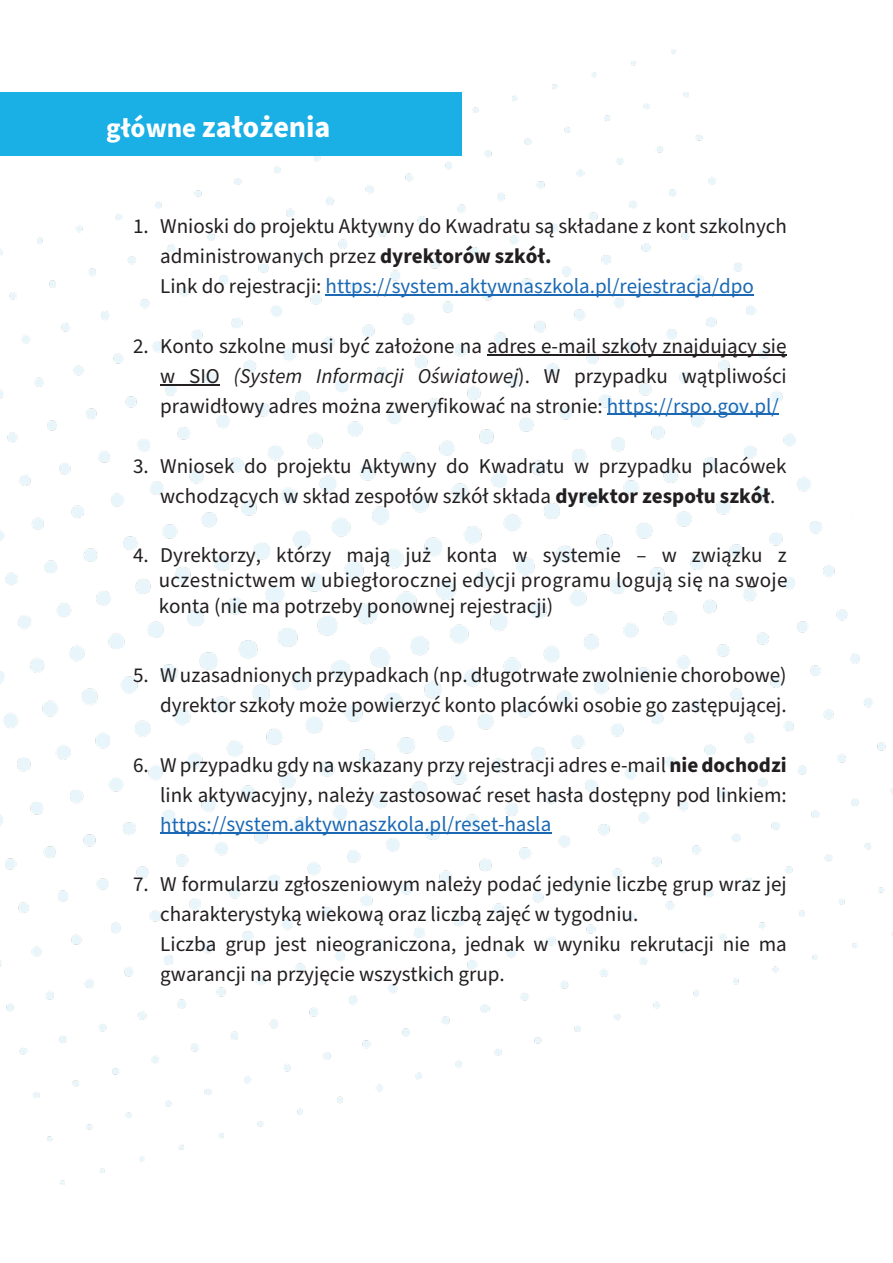
<style>
.page{position:relative;width:893px;height:1263px;background:#fff}
.page>*{position:absolute;margin:0;border:0;box-sizing:border-box;transform-origin:0 0}
.t1{font:700 30px "Source Sans Pro";color:#fff}
.t2{font:21px/30px "Source Sans Pro";color:#231f20}
.t3{font:21px "Source Sans Pro";color:#1b69b4}
.s1{font-size:27px}
.s2{font-weight:700}
.s3{color:#1b69b4}
.s4{font-style:italic}
</style>
<div class="page">
<img style="left:0;top:50px;width:893px;height:1134px">
<div style="left:0;top:93px;width:462px;height:63px;background:#1aafe5"></div>
<hr style="left:326px;top:294px;width:428px;height:1px;background:#1b69b4">
<hr style="left:487px;top:354px;width:300px;height:1px;background:#231f20">
<hr style="left:160px;top:384px;width:60px;height:1px;background:#231f20">
<hr style="left:607px;top:414px;width:172px;height:1px;background:#1b69b4">
<hr style="left:160px;top:832px;width:391px;height:2px;background:#1b69b4">
<h1 class="t1" style="left:106px;top:107px;width:226px"><span class="s1">główne</span> założenia</h1>
<p class="t2" style="left:160px;top:212px;width:628px;text-indent:-27px">1. Wnioski do projektu Aktywny do Kwadratu są składane z kont szkolnych administrowanych przez <span class="s2">dyrektorów szkół.<br></span>Link do rejestracji: <span class="s3">https://system.aktywnaszkola.pl/rejestracja/dpo</span></p>
<p class="t2" style="left:160px;top:332px;width:628px;text-align:justify;text-indent:-27px">2. Konto szkolne musi być założone na adres e-mail szkoły znajdujący się w SIO <span class="s4">(System Informacji Oświatowej</span>). W przypadku wątpliwości prawidłowy adres można zweryfikować na stronie: <span class="s3">https://rspo.gov.pl/</span></p>
<p class="t2" style="left:160px;top:451px;width:628px;text-indent:-27px">3. Wniosek do projektu Aktywny do Kwadratu w przypadku placówek wchodzących w skład zespołów szkół składa <span class="s2">dyrektor zespołu szkół</span>.</p>
<p class="t2" style="left:159px;top:543px;width:630px;line-height:25.2px;text-align:justify;text-indent:-26px">4. Dyrektorzy, którzy mają już konta w systemie – w związku z uczestnictwem w ubiegłorocznej edycji programu logują się na swoje konta (nie ma potrzeby ponownej rejestracji)</p>
<p class="t2" style="left:749px;top:571px;width:8px">-</p>
<p class="t2" style="left:133px;top:661px;width:655px;text-align:right">5. W uzasadnionych przypadkach (np. długotrwałe zwolnienie chorobowe) dyrektor szkoły może powierzyć konto placówki osobie go zastępującej.</p>
<p class="t2" style="left:133px;top:750px;width:655px;text-align:right">6. W przypadku gdy na wskazany przy rejestracji adres e-mail <span class="s2">nie dochodzi </span>link aktywacyjny, należy zastosować reset hasła dostępny pod linkiem:</p>
<p class="t3" style="left:160px;top:810px;width:393px">https://system.aktywnaszkola.pl/reset-hasla</p>
<p class="t2" style="left:160px;top:870px;width:628px;text-indent:-27px">7. W formularzu zgłoszeniowym należy podać jedynie liczbę grup wraz jej charakterystyką wiekową oraz liczbą zajęć w tygodniu.<br>Liczba grup jest nieograniczona, jednak w wyniku rekrutacji nie ma gwarancji na przyjęcie wszystkich grup.</p>
</div>
